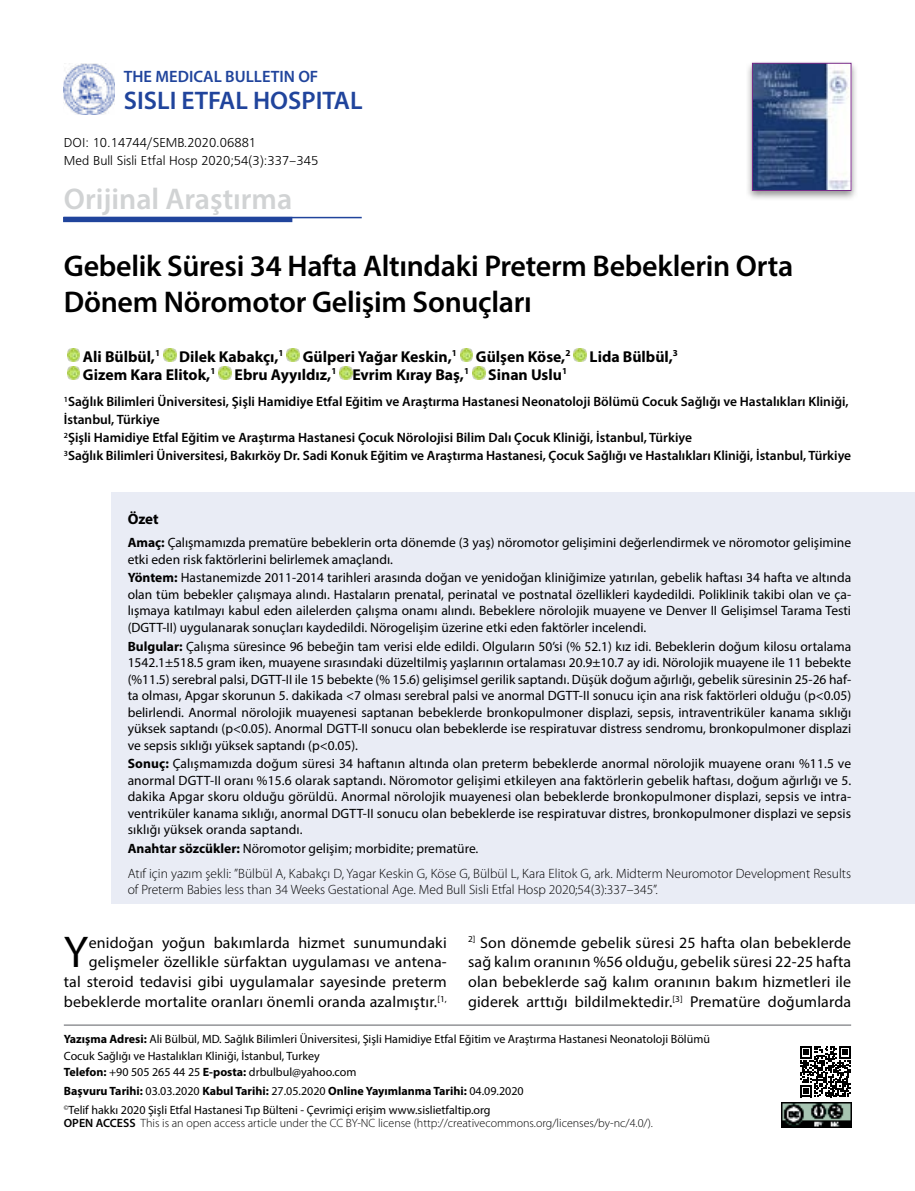
<style>
.page{position:relative;width:915px;height:1191px;background:#fff}
.page>*{position:absolute;margin:0;border:0;box-sizing:border-box;transform-origin:0 0}
.t1{font:44.7px "Myriad Pro";color:#000}
.t2{font:600 30px/36px "Myriad Pro";letter-spacing:-.01em;color:#000}
.t3{font:600 30px "Myriad Pro";color:#d1d3d4}
.t4{font:600 25.5px "Myriad Pro";color:#20449c}
.t5{font:600 16.5px "Myriad Pro";color:#20449c}
.t6{font:15.75px/20px "Myriad Pro";letter-spacing:.01em;color:#000;text-align:right}
.t7{font:700 15.75px/18px "Myriad Pro";color:#000}
.t8{font:700 15px "Myriad Pro";color:#000}
.t9{font:13.5px/16.5px "Myriad Pro";color:#000;text-align:justify}
.t10{font:600 13.5px/18px "Myriad Pro";color:#000}
.t11{font:300 13.5px/25px "Myriad Pro";color:#000}
.t12{font:13.5px/18px "Frugal Normal Tr";color:#000}
.t13{font:12px/16.5px "Myriad Pro";color:#000}
.t14{font:300 12px "Myriad Pro";color:#000}
.s1{font-weight:700}
.s2{font-weight:400}
.s3{font-weight:600}
</style>
<div class="page">
<div style="left:112px;top:492px;width:802px;height:411px;background:#e9ecf5"></div>
<svg style="left:67px;top:349px;width:13px;height:12px"></svg>
<svg style="left:163px;top:349px;width:13px;height:12px"></svg>
<svg style="left:287px;top:349px;width:12px;height:12px"></svg>
<svg style="left:460px;top:349px;width:12px;height:12px"></svg>
<svg style="left:573px;top:349px;width:13px;height:12px"></svg>
<svg style="left:67px;top:367px;width:13px;height:12px"></svg>
<svg style="left:218px;top:367px;width:13px;height:12px"></svg>
<svg style="left:339px;top:367px;width:13px;height:12px"></svg>
<svg style="left:472px;top:367px;width:13px;height:12px"></svg>
<hr style="left:64px;top:217px;width:297px;height:1px;background:#20449c">
<div style="left:63px;top:217px;width:229px;height:5px;background:#20449c"></div>
<hr style="left:64px;top:1024px;width:786px;height:2px;background:#939598">
<img style="left:64px;top:64px;width:51px;height:51px">
<div style="left:746px;top:61px;width:111px;height:139px;background:#000;opacity:.43"></div>
<img style="left:754px;top:65px;width:94px;height:124px">
<div style="left:752px;top:63px;width:98px;height:128px;border:1px solid #792b88"></div>
<svg style="left:800px;top:1046px;width:50px;height:51px"></svg>
<img style="left:781px;top:1102px;width:69px;height:25px">
<p class="t5" style="left:124px;top:66px;width:196px">THE MEDICAL BULLETIN OF</p>
<h3 class="t4" style="left:124px;top:84px;width:240px">SISLI ETFAL HOSPITAL</h3>
<p class="t12" style="left:64px;top:133px;width:256px">DOI: 10.14744/SEMB.2020.06881<br>Med Bull Sisli Etfal Hosp 2020;54(3):337–345</p>
<h2 class="t3" style="left:64px;top:179px;width:230px">Orijinal Araştırma</h2>
<h2 class="t2" style="left:64px;top:247px;width:730px">Gebelik Süresi 34 Hafta Altındaki Preterm Bebeklerin Orta<br>Dönem Nöromotor Gelişim Sonuçları</h2>
<p class="t7" style="left:83px;top:347px;width:596px">Ali Bülbül,<sup>1</sup> Dilek Kabakçı,<sup>1</sup> Gülperi Yağar Keskin,<sup>1</sup> Gülşen Köse,<sup>2</sup> Lida Bülbül,<sup>3<br></sup>Gizem Kara Elitok,<sup>1</sup> Ebru Ayyıldız,<sup>1</sup> Evrim Kıray Baş,<sup>1</sup> Sinan Uslu<sup>1</sup></p>
<p class="t10" style="left:64px;top:392px;width:788px"><sup>1</sup>Sağlık Bilimleri Üniversitesi, Şişli Hamidiye Etfal Eğitim ve Araştırma Hastanesi Neonatoloji Bölümü Cocuk Sağlığı ve Hastalıkları Kliniği, İstanbul, Türkiye<br><sup>2</sup>Şişli Hamidiye Etfal Eğitim ve Araştırma Hastanesi Çocuk Nörolojisi Bilim Dalı Çocuk Kliniği, İstanbul, Türkiye<br><sup>3</sup>Sağlık Bilimleri Üniversitesi, Bakırköy Dr. Sadi Konuk Eğitim ve Araştırma Hastanesi, Çocuk Sağlığı ve Hastalıkları Kliniği, İstanbul, Türkiye</p>
<p class="t8" style="left:128px;top:509px;width:33px">Özet</p>
<p class="t9" style="left:128px;top:534px;width:724px"><span class="s1">Amaç:</span> Çalışmamızda prematüre bebeklerin orta dönemde (3 yaş) nöromotor gelişimini değerlendirmek ve nöromotor gelişimine etki eden risk faktörlerini belirlemek amaçlandı.</p>
<p class="t9" style="left:128px;top:569px;width:724px"><span class="s1">Yöntem:</span> Hastanemizde 2011-2014 tarihleri arasında doğan ve yenidoğan kliniğimize yatırılan, gebelik haftası 34 hafta ve altında olan tüm bebekler çalışmaya alındı. Hastaların prenatal, perinatal ve postnatal özellikleri kaydedildi. Poliklinik takibi olan ve ça&shy;lışmaya katılmayı kabul eden ailelerden çalışma onamı alındı. Bebeklere nörolojik muayene ve Denver II Gelişimsel Tarama Testi (DGTT-II) uygulanarak sonuçları kaydedildi. Nörogelişim üzerine etki eden faktörler incelendi.</p>
<p class="t9" style="left:128px;top:637px;width:724px"><span class="s1">Bulgular:</span> Çalışma süresince 96 bebeğin tam verisi elde edildi. Olguların 50’si (% 52.1) kız idi. Bebeklerin doğum kilosu ortalama 1542.1±518.5 gram iken, muayene sırasındaki düzeltilmiş yaşlarının ortalaması 20.9±10.7 ay idi. Nörolojik muayene ile 11 bebekte (%11.5) serebral palsi, DGTT-II ile 15 bebekte (% 15.6) gelişimsel gerilik saptandı. Düşük doğum ağırlığı, gebelik süresinin 25-26 haf&shy;ta olması, Apgar skorunun 5. dakikada &lt;7 olması serebral palsi ve anormal DGTT-II sonucu için ana risk faktörleri olduğu (p&lt;0.05) belirlendi. Anormal nörolojik muayenesi saptanan bebeklerde bronkopulmoner displazi, sepsis, intraventriküler kanama sıklığı yüksek saptandı (p&lt;0.05). Anormal DGTT-II sonucu olan bebeklerde ise respiratuvar distress sendromu, bronkopulmoner displazi ve sepsis sıklığı yüksek saptandı (p&lt;0.05).</p>
<p class="t9" style="left:128px;top:755px;width:724px"><span class="s1">Sonuç:</span> Çalışmamızda doğum süresi 34 haftanın altında olan preterm bebeklerde anormal nörolojik muayene oranı %11.5 ve anormal DGTT-II oranı %15.6 olarak saptandı. Nöromotor gelişimi etkileyen ana faktörlerin gebelik haftası, doğum ağırlığı ve 5. dakika Apgar skoru olduğu görüldü. Anormal nörolojik muayenesi olan bebeklerde bronkopulmoner displazi, sepsis ve intra&shy;ventriküler kanama sıklığı, anormal DGTT-II sonucu olan bebeklerde ise respiratuvar distres, bronkopulmoner displazi ve sepsis sıklığı yüksek oranda saptandı.</p>
<p class="t11" style="left:128px;top:836px;width:724px"><span class="s1">Anahtar sözcükler:</span> <span class="s2">Nöromotor gelişim; morbidite; prematüre.<br></span>Atıf için yazım şekli: ”Bülbül A, Kabakçı D, Yagar Keskin G, Köse G, Bülbül L, Kara Elitok G, ark. Midterm Neuromotor Development Results</p>
<p class="t11" style="left:128px;top:877px;width:531px">of Preterm Babies less than 34 Weeks Gestational Age. Med Bull Sisli Etfal Hosp 2020;54(3):337–345”.</p>
<p class="t6" style="left:64px;top:932px;width:384px">enidoğan yoğun bakımlarda hizmet sunumundaki gelişmeler özellikle sürfaktan uygulaması ve antena-<br>tal steroid tedavisi gibi uygulamalar sayesinde preterm bebeklerde mortalite oranları önemli oranda azalmıştır.<sup>[1,</sup></p>
<p class="t6" style="left:468px;top:932px;width:384px;text-align:justify"><sup>2]</sup> Son dönemde gebelik süresi 25 hafta olan bebeklerde sağ kalım oranının %56 olduğu, gebelik süresi 22-25 hafta olan bebeklerde sağ kalım oranının bakım hizmetleri ile giderek arttığı bildilmektedir.<sup>[3]</sup> Prematüre doğumlarda</p>
<h1 class="t1" style="left:64px;top:924px;width:26px">Y</h1>
<p class="t13" style="left:64px;top:1031px;width:647px"><span class="s1">Yazışma Adresi:</span> Ali Bülbül, MD. Sağlık Bilimleri Üniversitesi, Şişli Hamidiye Etfal Eğitim ve Araştırma Hastanesi Neonatoloji Bölümü<br>Cocuk Sağlığı ve Hastalıkları Kliniği, İstanbul, Turkey<br><span class="s1">Telefon:</span> +90 505 265 44 25 <span class="s1">E-posta:</span> drbulbul@yahoo.com</p>
<p class="t13" style="left:64px;top:1081px;width:461px;line-height:18.6px"><span class="s1">Başvuru Tarihi:</span> 03.03.2020 <span class="s1">Kabul Tarihi:</span> 27.05.2020 <span class="s1">Online Yayımlanma Tarihi:</span> 04.09.2020 <sup>©</sup>Telif hakkı 2020 Şişli Etfal Hastanesi Tıp Bülteni - Çevrimiçi erişim www.sislietfaltip.org</p>
<p class="t14" style="left:64px;top:1116px;width:590px"><span class="s3">OPEN ACCESS</span> This is an open access article under the CC BY-NC license (http://creativecommons.org/licenses/by-nc/4.0/).</p>
</div>
